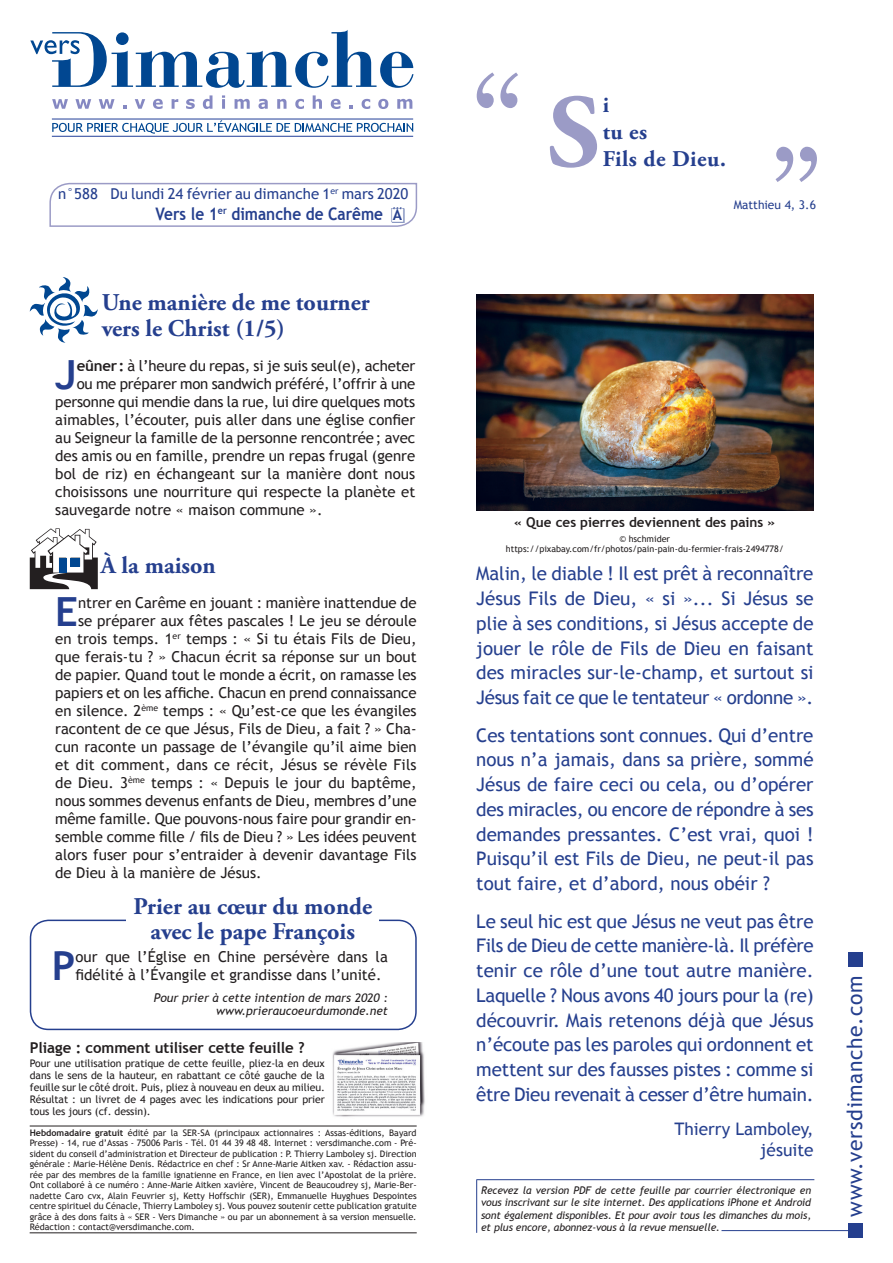
<style>
.page{position:relative;width:893px;height:1263px;background:#fff}
.page>*{position:absolute;margin:0;border:0;box-sizing:border-box;transform-origin:0 0}
.t1{font:127.5px "Century";color:#9b9bc6}
.t2{font:700 103.95px "Adobe Garamond Pro";color:#9b9bc6}
.t3{font:700 40.2px "Trebuchet MS";color:#253f8e}
.t4{font:700 24px/25.5px "Adobe Garamond Pro";color:#253f8e}
.t5{font:700 22.5px/27px "Adobe Garamond Pro";letter-spacing:.025em;color:#253f8e}
.t6{font:21px "Trebuchet MS";letter-spacing:.03em;color:#253f8e}
.t7{font:18.75px/24.8px "Trebuchet MS";letter-spacing:-.005em;color:#253f8e;text-align:justify}
.t8{font:700 17.25px "Trebuchet MS";color:#253f8e;scale:.89 1}
.t9{font:17.25px/21px "Trebuchet MS";color:#253f8e;text-align:right}
.t10{font:15px/18px "Trebuchet MS";color:#231f20}
.t11{font:15px "Trebuchet MS";color:#253f8e}
.t12{font:700 15px "Trebuchet MS";letter-spacing:-.005em;color:#231f20}
.t13{font:700 13.5px "Trebuchet MS";color:#231f20}
.t14{font:italic 12px/13.5px "Trebuchet MS";color:#231f20;text-align:right}
.t15{font:12px "Trebuchet MS";color:#253f8e}
.t16{font:10.5px/12px "Trebuchet MS";letter-spacing:-.005em;color:#231f20;text-align:justify}
.t17{font:italic 10.5px/12.6px "Trebuchet MS";letter-spacing:-.01em;color:#231f20;text-align:justify}
.t18{font:9px/10.5px "Trebuchet MS";color:#231f20;text-align:center}
.s1{font-size:15px}
.s2{font-weight:700}
</style>
<div class="page">
<div style="left:848px;top:952px;width:15px;height:14px;background:#253f8e"></div>
<hr style="left:476px;top:1179px;width:338px;height:1px;background:#253f8e">
<hr style="left:476px;top:1180px;width:1px;height:53px;background:#253f8e">
<svg style="left:30px;top:277px;width:68px;height:66px"></svg>
<svg style="left:30px;top:528px;width:68px;height:61px"></svg>
<div style="left:71px;top:558px;width:9px;height:9px;background:#014791"></div>
<div style="left:59px;top:558px;width:7px;height:14px;background:#014791"></div>
<hr style="left:721px;top:1230px;width:137px;height:1px;background:#253f8e">
<div style="left:848px;top:1223px;width:15px;height:15px;background:#253f8e"></div>
<img style="left:332px;top:1042px;width:93px;height:75px">
<div style="left:30px;top:919px;width:387px;height:111px;border:2px solid #253f8e;border-radius:18px"></div>
<div style="left:126px;top:896px;width:253px;height:46px;background:#fff"></div>
<svg style="left:30px;top:30px;width:383px;height:58px"></svg>
<svg style="left:52px;top:99px;width:16px;height:10px"></svg>
<svg style="left:75px;top:99px;width:16px;height:10px"></svg>
<svg style="left:99px;top:99px;width:16px;height:10px"></svg>
<svg style="left:123px;top:105px;width:3px;height:4px"></svg>
<svg style="left:135px;top:99px;width:10px;height:10px"></svg>
<svg style="left:153px;top:99px;width:10px;height:10px"></svg>
<svg style="left:172px;top:99px;width:6px;height:10px"></svg>
<svg style="left:186px;top:99px;width:9px;height:10px"></svg>
<svg style="left:203px;top:95px;width:9px;height:14px"></svg>
<svg style="left:222px;top:95px;width:3px;height:14px"></svg>
<svg style="left:235px;top:99px;width:15px;height:10px"></svg>
<svg style="left:258px;top:99px;width:10px;height:10px"></svg>
<svg style="left:277px;top:99px;width:9px;height:10px"></svg>
<svg style="left:295px;top:99px;width:9px;height:10px"></svg>
<svg style="left:313px;top:95px;width:9px;height:14px"></svg>
<svg style="left:331px;top:99px;width:10px;height:10px"></svg>
<svg style="left:350px;top:105px;width:3px;height:4px"></svg>
<svg style="left:362px;top:99px;width:8px;height:10px"></svg>
<svg style="left:378px;top:99px;width:10px;height:10px"></svg>
<svg style="left:397px;top:99px;width:15px;height:10px"></svg>
<svg style="left:52px;top:120px;width:361px;height:14px"></svg>
<hr style="left:52px;top:119px;width:361px;height:1px;background:#223f99">
<hr style="left:52px;top:136px;width:361px;height:1px;background:#223f99">
<img style="left:476px;top:294px;width:337px;height:217px">
<hr style="left:30px;top:1125px;width:387px;height:1px;background:#231f20">
<hr style="left:30px;top:1232px;width:387px;height:1px;background:#231f20">
<svg style="left:49px;top:182px;width:369px;height:45px"></svg>
<p class="t11" style="left:58px;top:185px;width:352px">n°588 Du lundi 24 février au dimanche 1<sup>er</sup> mars 2020</p>
<p class="t8" style="left:156px;top:203px;width:279px">Vers le 1<sup>er</sup> dimanche de Carême <span class="s1">A</span></p>
<h3 class="t4" style="left:102px;top:290px;width:270px">Une manière de me tourner vers le Christ (1/5)</h3>
<h3 class="t3" style="left:55px;top:349px;width:23px">J</h3>
<p class="t10" style="left:77px;top:357px;width:340px"><span class="s2">eûner:</span> à l’heure du repas, si je suis seul(e), acheter</p>
<p class="t10" style="left:77px;top:375px;width:340px">ou me préparer mon sandwich préféré, l’offrir à une</p>
<p class="t10" style="left:55px;top:393px;width:361px">personne qui mendie dans la rue, lui dire quelques mots</p>
<p class="t10" style="left:55px;top:411px;width:361px">aimables, l’écouter, puis aller dans une église confier</p>
<p class="t10" style="left:55px;top:429px;width:361px">au Seigneur la famille de la personne rencontrée; avec</p>
<p class="t10" style="left:55px;top:447px;width:361px">des amis ou en famille, prendre un repas frugal (genre</p>
<p class="t10" style="left:55px;top:465px;width:362px">bol de riz) en échangeant sur la manière dont nous</p>
<p class="t10" style="left:55px;top:483px;width:361px">choisissons une nourriture qui respecte la planète et</p>
<p class="t10" style="left:55px;top:501px;width:269px">sauvegarde notre « maison commune ».</p>
<h3 class="t4" style="left:101px;top:553px;width:116px">à la maison</h3>
<h3 class="t3" style="left:55px;top:587px;width:24px">E</h3>
<p class="t10" style="left:78px;top:594px;width:340px">ntrer en Carême en jouant : manière inattendue de</p>
<p class="t10" style="left:78px;top:612px;width:340px">se préparer aux fêtes pascales ! Le jeu se déroule</p>
<p class="t10" style="left:55px;top:630px;width:363px">en trois temps. 1<sup>er</sup> temps : « Si tu étais Fils de Dieu,</p>
<p class="t10" style="left:55px;top:648px;width:363px">que ferais-tu ? » Chacun écrit sa réponse sur un bout</p>
<p class="t10" style="left:55px;top:666px;width:363px">de papier. Quand tout le monde a écrit, on ramasse les</p>
<p class="t10" style="left:55px;top:684px;width:363px">papiers et on les affiche. Chacun en prend connaissance</p>
<p class="t10" style="left:55px;top:702px;width:363px">en silence. 2<sup>ème</sup> temps : « Qu’est-ce que les évangiles</p>
<p class="t10" style="left:55px;top:720px;width:363px">racontent de ce que Jésus, Fils de Dieu, a fait ? » Cha-</p>
<p class="t10" style="left:55px;top:738px;width:363px">cun raconte un passage de l’évangile qu’il aime bien</p>
<p class="t10" style="left:55px;top:756px;width:363px">et dit comment, dans ce récit, Jésus se révèle Fils</p>
<p class="t10" style="left:55px;top:774px;width:363px">de Dieu. 3<sup>ème</sup> temps : « Depuis le jour du baptême,</p>
<p class="t10" style="left:55px;top:792px;width:363px">nous sommes devenus enfants de Dieu, membres d’une</p>
<p class="t10" style="left:55px;top:810px;width:363px">même famille. Que pouvons-nous faire pour grandir en-</p>
<p class="t10" style="left:55px;top:828px;width:363px">semble comme fille / fils de Dieu ? » Les idées peuvent</p>
<p class="t10" style="left:55px;top:846px;width:363px">alors fuser pour s’entraider à devenir davantage Fils</p>
<p class="t10" style="left:55px;top:864px;width:208px">de Dieu à la manière de Jésus.</p>
<h3 class="t4" style="left:133px;top:894px;width:240px;text-align:center">Prier au cœur du monde avec le pape François</h3>
<h3 class="t3" style="left:52px;top:940px;width:25px">P</h3>
<p class="t10" style="left:76px;top:948px;width:314px">our que l’église en Chine persévère dans la fidélité à l’Évangile et grandisse dans l’unité.</p>
<p class="t14" style="left:154px;top:991px;width:236px">Pour prier à cette intention de mars 2020 : www.prieraucoeurdumonde.net</p>
<p class="t12" style="left:30px;top:1038px;width:276px">Pliage : comment utiliser cette feuille ?</p>
<p class="t16" style="left:30px;top:1058px;width:297px">Pour une utilisation pratique de cette feuille, pliez-la en deux dans le sens de la hauteur, en rabattant ce côté gauche de la feuille sur le côté droit. Puis, pliez à nouveau en deux au milieu.<br>Résultat : un livret de 4 pages avec les indications pour prier tous les jours (cf. dessin).</p>
<p class="t18" style="left:30px;top:1127px;width:388px;text-align:justify"><span class="s2">Hebdomadaire gratuit</span> édité par la SER-SA (principaux actionnaires : Assas-éditions, Bayard Presse) - 14, rue d’Assas - 75006 Paris - Tél. 01 44 39 48 48. Internet : versdimanche.com - Pré&shy;sident du conseil d’administration et Directeur de publication : P. Thierry Lamboley sj. Direction générale : Marie-Hélène Denis. Rédactrice en chef : Sr Anne-Marie Aitken xav. - Rédaction assu&shy;rée par des membres de la famille ignatienne en France, en lien avec l’Apostolat de la prière.<br>Ont collaboré à ce numéro : Anne-Marie Aitken xavière, Vincent de Beaucoudrey sj, Marie-Ber&shy;nadette Caro cvx, Alain Feuvrier sj, Ketty Hoffschir (SER), Emmanuelle Huyghues Despointes centre spirituel du Cénacle, Thierry Lamboley sj. Vous pouvez soutenir cette publication gratuite grâce à des dons faits à « SER - Vers Dimanche » ou par un abonnement à sa version mensuelle.<br>Rédaction : contact@versdimanche.com.</p>
<h1 class="t1" style="left:472px;top:14px;width:51px">‘‘</h1>
<h2 class="t2" style="left:547px;top:73px;width:54px">S</h2>
<h3 class="t5" style="left:603px;top:92px;width:125px">i<br>tu es<br>Fils de Dieu.</h3>
<h1 class="t1" style="left:772px;top:88px;width:51px">’’</h1>
<p class="t15" style="left:734px;top:198px;width:84px">Matthieu 4, 3.6</p>
<p class="t13" style="left:514px;top:513px;width:263px">« Que ces pierres deviennent des pains »</p>
<p class="t18" style="left:506px;top:533px;width:279px">© hschmider https://pixabay.com/fr/photos/pain-pain-du-fermier-frais-2494778/</p>
<p class="t7" style="left:476px;top:562px;width:339px">Malin, le diable ! Il est prêt à reconnaître Jésus Fils de Dieu, « si »... Si Jésus se plie à ses conditions, si Jésus accepte de jouer le rôle de Fils de Dieu en faisant des miracles sur-le-champ, et surtout si Jésus fait ce que le tentateur « ordonne ».</p>
<p class="t7" style="left:476px;top:723px;width:339px">Ces tentations sont connues. Qui d’entre nous n’a jamais, dans sa prière, sommé Jésus de faire ceci ou cela, ou d’opérer des miracles, ou encore de répondre à ses demandes pressantes. C’est vrai, quoi !<br>Puisqu’il est Fils de Dieu, ne peut-il pas tout faire, et d’abord, nous obéir ?</p>
<p class="t7" style="left:476px;top:909px;width:339px">Le seul hic est que Jésus ne veut pas être Fils de Dieu de cette manière-là. Il préfère tenir ce rôle d’une tout autre manière.<br>Laquelle ? Nous avons 40 jours pour la (re) découvrir. Mais retenons déjà que Jésus n’écoute pas les paroles qui ordonnent et mettent sur des fausses pistes : comme si être Dieu revenait à cesser d’être humain.</p>
<p class="t9" style="left:674px;top:1118px;width:141px">Thierry Lamboley, jésuite</p>
<p class="t17" style="left:481px;top:1184px;width:332px">Recevez la version PDF de cette feuille par courrier électronique en vous inscrivant sur le site internet. Des applications iPhone et Android sont également disponibles. Et pour avoir tous les dimanches du mois, et plus encore, abonnez-vous à la revue mensuelle.</p>
<h3 class="t6" style="left:842px;top:1216px;width:242px;rotate:-90deg">www.versdimanche.com</h3>
</div>
